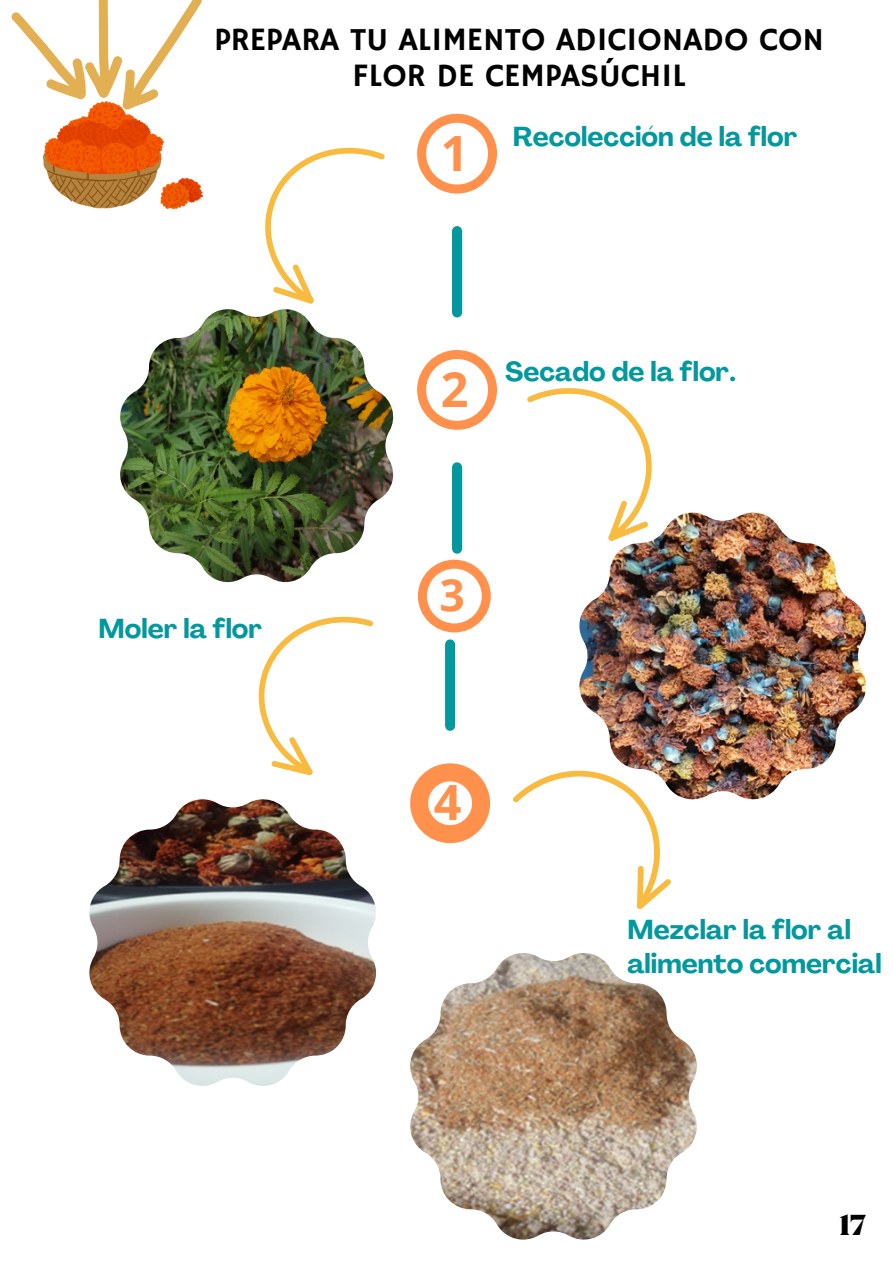
<style>
.page{position:relative;width:893px;height:1264px;background:#fff}
.page>*{position:absolute;margin:0;border:0;box-sizing:border-box;transform-origin:0 0}
.t1{font:700 48.6px "Open Sans";color:#ff914d}
.t2{font:700 44.4px "Open Sans";color:#ff914d}
.t3{font:32.55px/36px "Hammersmith One";color:#000;text-align:center}
.t4{font:800 29.85px "Migra";color:#000}
.t5{font:700 27px/33.8px "Agrandir";color:#03989e}
</style>
<div class="page">
<svg style="left:265px;top:113px;width:232px;height:204px"></svg>
<svg style="left:417px;top:350px;width:235px;height:203px"></svg>
<img style="left:43px;top:110px;width:159px;height:99px">
<svg style="left:12px;top:0;width:190px;height:110px"></svg>
<img style="left:120px;top:309px;width:273px;height:271px">
<img style="left:579px;top:512px;width:287px;height:287px">
<img style="left:89px;top:799px;width:287px;height:286px">
<img style="left:410px;top:953px;width:286px;height:286px">
<img style="left:216px;top:559px;width:477px;height:357px">
<p class="t3" style="left:214px;top:23px;width:611px">PREPARA TU ALIMENTO ADICIONADO CON<br>FLOR DE CEMPASÚCHIL</p>
<p class="t5" style="left:99px;top:615px;width:165px">Moler la flor</p>
<p class="t1" style="left:440px;top:119px;width:29px">1</p>
<p class="t5" style="left:512px;top:123px;width:286px">Recolección de la flor</p>
<p class="t1" style="left:440px;top:355px;width:29px">2</p>
<p class="t5" style="left:505px;top:357px;width:232px">Secado de la flor.</p>
<p class="t2" style="left:439px;top:564px;width:27px">3</p>
<p class="t1" style="left:433px;top:768px;width:29px">4</p>
<p class="t5" style="left:627px;top:915px;width:256px">Mezclar la flor al alimento comercial</p>
<p class="t4" style="left:839px;top:1211px;width:28px">17</p>
</div>
